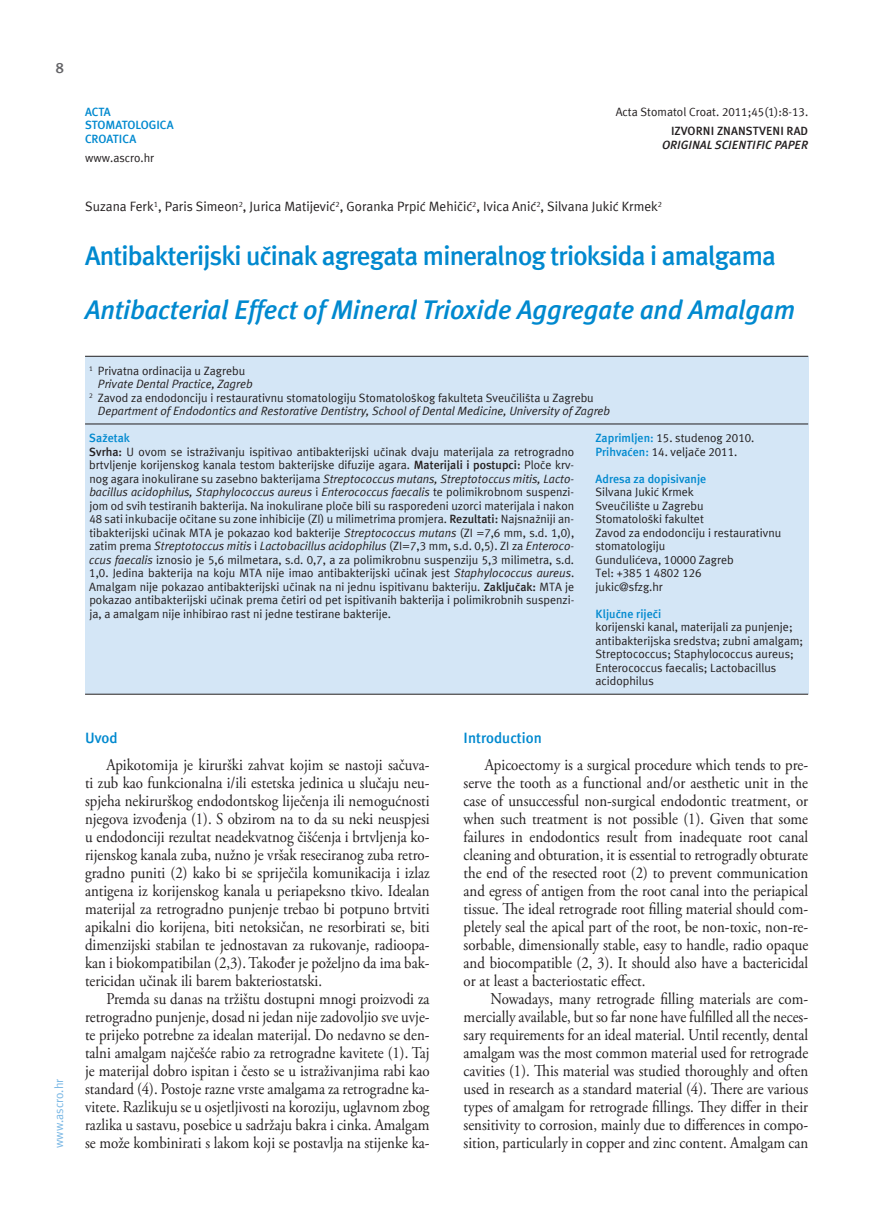
<style>
.page{position:relative;width:872px;height:1212px;background:#fff}
.page>*{position:absolute;margin:0;border:0;box-sizing:border-box;transform-origin:0 0}
.t1{font:700 27px "Meta ASC";letter-spacing:-.03em;color:#0089cf}
.t2{font:italic 700 27px "Meta ASC";letter-spacing:-.01em;color:#0089cf}
.t3{font:16.5px/18px "Adobe Garamond Pro";color:#231f20;text-align:justify;scale:.9 1}
.t4{font:700 15px "Meta ASC";color:#0089cf}
.t5{font:700 15px "Meta ASC";color:#636366}
.t6{font:13.5px "Meta ASC";color:#231f20}
.t7{font:12px/13.5px "Meta ASC";color:#231f20}
.t8{font:italic 12px "Meta ASC";color:#231f20}
.t9{font:700 12px/13.5px "Meta ASC";color:#0089cf}
.t10{font:italic 700 12px "Meta ASC";letter-spacing:.005em;color:#231f20}
.t11{font:700 12px "Meta ASC";letter-spacing:.005em;color:#231f20}
.t12{font:12px "Meta ASC";color:#77b6e4}
.s1{font-weight:700;color:#0089cf}
.s2{font-weight:700}
.s3{font-style:italic}
</style>
<div class="page">
<div style="left:85px;top:356px;width:723px;height:338px;background:#d4e6f6"></div>
<hr style="left:85px;top:356px;width:723px;height:1px;background:#231f20">
<hr style="left:85px;top:424px;width:723px;height:1px;background:#231f20">
<hr style="left:85px;top:694px;width:723px;height:1px;background:#231f20">
<p class="t5" style="left:56px;top:59px;width:10px">8</p>
<p class="t12" style="left:52px;top:1148px;width:71px;rotate:-90deg">www.ascro.hr</p>
<p class="t9" style="left:85px;top:105px;width:90px">ACTA<br>STOMATOLOGICA<br>CROATICA</p>
<p class="t7" style="left:85px;top:151px;width:71px">www.ascro.hr</p>
<p class="t7" style="left:615px;top:105px;width:194px">Acta Stomatol Croat. 2011;45(1):8-13.</p>
<p class="t11" style="left:671px;top:124px;width:139px">IZVORNI ZNANSTVENI RAD</p>
<p class="t10" style="left:662px;top:138px;width:148px">ORIGINAL SCIENTIFIC PAPER</p>
<p class="t6" style="left:85px;top:199px;width:578px">Suzana Ferk<sup>1</sup>, Paris Simeon<sup>2</sup>, Jurica Matijević<sup>2</sup>, Goranka Prpić Mehičić<sup>2</sup>, Ivica Anić<sup>2</sup>, Silvana Jukić Krmek<sup>2</sup></p>
<h1 class="t1" style="left:85px;top:240px;width:692px">Antibakterijski učinak agregata mineralnog trioksida i amalgama</h1>
<h1 class="t2" style="left:85px;top:294px;width:711px">Antibacterial Effect of Mineral Trioxide Aggregate and Amalgam</h1>
<p class="t7" style="left:89px;top:363px;width:157px"><sup>1</sup> Privatna ordinacija u Zagrebu</p>
<p class="t8" style="left:98px;top:377px;width:156px">Private Dental Practice, Zagreb</p>
<p class="t7" style="left:89px;top:390px;width:506px"><sup>2</sup> Zavod za endodonciju i restaurativnu stomatologiju Stomatološkog fakulteta Sveučilišta u Zagrebu</p>
<p class="t8" style="left:98px;top:404px;width:514px">Department of Endodontics and Restorative Dentistry, School of Dental Medicine, University of Zagreb</p>
<p class="t7" style="left:89px;top:431px;width:486px"><span class="s1">Sažetak<br></span><span class="s2">Svrha:</span> U ovom se istraživanju ispitivao antibakterijski učinak dvaju materijala za retrogradno brtvljenje korijenskog kanala testom bakterijske difuzije agara. <span class="s2">Materijali i postupci:</span> Ploče krv&shy;nog agara inokulirane su zasebno bakterijama <span class="s3">Streptococcus mutans, Streptotoccus mitis, Lacto&shy;bacillus acidophilus, Staphylococcus aureus</span> i <span class="s3">Enterococcus faecalis</span> te polimikrobnom suspenzi&shy;jom od svih testiranih bakterija. Na inokulirane ploče bili su raspoređeni uzorci materijala i nakon 48 sati inkubacije očitane su zone inhibicije (ZI) u milimetrima promjera. <span class="s2">Rezultati:</span> Najsnažniji an&shy;tibakterijski učinak MTA je pokazao kod bakterije <span class="s3">Streptococcus mutans</span> (ZI =7,6 mm, s.d. 1,0), zatim prema <span class="s3">Streptotoccus mitis</span> i <span class="s3">Lactobacillus acidophilus</span> (ZI=7,3 mm, s.d. 0,5). ZI za <span class="s3">Enteroco&shy;ccus faecalis</span> iznosio je 5,6 milmetara, s.d. 0,7, a za polimikrobnu suspenziju 5,3 milimetra, s.d.<br>1,0. Jedina bakterija na koju MTA nije imao antibakterijski učinak jest <span class="s3">Staphylococcus aureus</span>.<br>Amalgam nije pokazao antibakterijski učinak na ni jednu ispitivanu bakteriju. <span class="s2">Zaključak:</span> MTA je pokazao antibakterijski učinak prema četiri od pet ispitivanih bakterija i polimikrobnih suspenzi&shy;ja, a amalgam nije inhibirao rast ni jedne testirane bakterije.</p>
<p class="t7" style="left:595px;top:431px;width:160px"><span class="s1">Zaprimljen:</span> 15. studenog 2010.<br><span class="s1">Prihvaćen:</span> 14. veljače 2011.</p>
<p class="t9" style="left:595px;top:472px;width:112px">Adresa za dopisivanje</p>
<p class="t7" style="left:595px;top:485px;width:187px">Silvana Jukić Krmek<br>Sveučilište u Zagrebu<br>Stomatološki fakultet<br>Zavod za endodonciju i restaurativnu stomatologiju<br>Gundulićeva, 10000 Zagreb<br>Tel: +385 1 4802 126<br>jukic@sfzg.hr</p>
<p class="t9" style="left:595px;top:607px;width:67px">Ključne riječi</p>
<p class="t7" style="left:595px;top:620px;width:209px">korijenski kanal, materijali za punjenje; antibakterijska sredstva; zubni amalgam; Streptococcus; Staphylococcus aureus; Enterococcus faecalis; Lactobacillus acidophilus</p>
<p class="t4" style="left:85px;top:729px;width:34px">Uvod</p>
<p class="t3" style="left:85px;top:756px;width:384px;text-indent:21px">Apikotomija je kirurški zahvat kojim se nastoji sačuva&shy;ti zub kao funkcionalna i/ili estetska jedinica u slučaju neu&shy;spjeha nekirurškog endodontskog liječenja ili nemogućnosti njegova izvođenja (1). S obzirom na to da su neki neuspjesi u endodonciji rezultat neadekvatnog čišćenja i brtvljenja ko&shy;rijenskog kanala zuba, nužno je vršak reseciranog zuba retro&shy;gradno puniti (2) kako bi se spriječila komunikacija i izlaz antigena iz korijenskog kanala u periapeksno tkivo. Idealan materijal za retrogradno punjenje trebao bi potpuno brtviti apikalni dio korijena, biti netoksičan, ne resorbirati se, biti dimenzijski stabilan te jednostavan za rukovanje, radioopa&shy;kan i biokompatibilan (2,3). Također je poželjno da ima bak&shy;tericidan učinak ili barem bakteriostatski.</p>
<p class="t3" style="left:85px;top:990px;width:384px;text-indent:21px">Premda su danas na tržištu dostupni mnogi proizvodi za retrogradno punjenje, dosad ni jedan nije zadovoljio sve uvje&shy;te prijeko potrebne za idealan materijal. Do nedavno se den&shy;talni amalgam najčešće rabio za retrogradne kavitete (1). Taj je materijal dobro ispitan i često se u istraživanjima rabi kao standard (4). Postoje razne vrste amalgama za retrogradne ka&shy;vitete. Razlikuju se u osjetljivosti na koroziju, uglavnom zbog razlika u sastavu, posebice u sadržaju bakra i cinka. Amalgam se može kombinirati s lakom koji se postavlja na stijenke ka-</p>
<p class="t4" style="left:463px;top:729px;width:80px">Introduction</p>
<p class="t3" style="left:463px;top:756px;width:384px;text-indent:21px">Apicoectomy is a surgical procedure which tends to pre&shy;serve the tooth as a functional and/or aesthetic unit in the case of unsuccessful non-surgical endodontic treatment, or when such treatment is not possible (1). Given that some failures in endodontics result from inadequate root canal cleaning and obturation, it is essential to retrogradly obturate the end of the resected root (2) to prevent communication and egress of antigen from the root canal into the periapical tissue. The ideal retrograde root filling material should com&shy;pletely seal the apical part of the root, be non-toxic, non-re&shy;sorbable, dimensionally stable, easy to handle, radio opaque and biocompatible (2, 3). It should also have a bactericidal or at least a bacteriostatic effect.</p>
<p class="t3" style="left:463px;top:990px;width:384px;text-indent:27px">Nowadays, many retrograde filling materials are com&shy;mercially available, but so far none have fulfilled all the neces&shy;sary requirements for an ideal material. Until recently, dental amalgam was the most common material used for retrograde cavities (1). This material was studied thoroughly and often used in research as a standard material (4). There are various types of amalgam for retrograde fillings. They differ in their sensitivity to corrosion, mainly due to differences in compo&shy;sition, particularly in copper and zinc content. Amalgam can</p>
</div>
